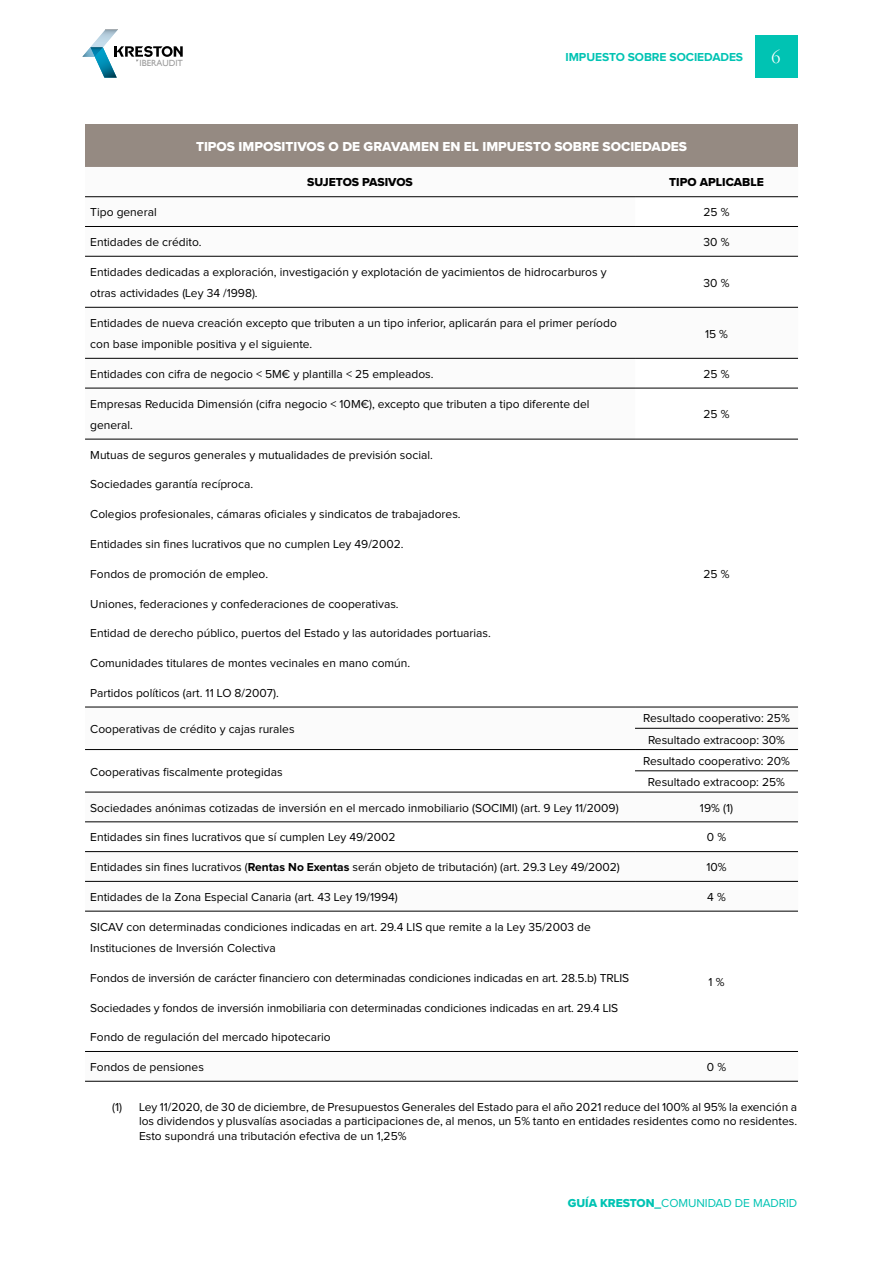
<style>
.page{position:relative;width:893px;height:1263px;background:#fff}
.page>*{position:absolute;margin:0;border:0;box-sizing:border-box;transform-origin:0 0}
.t1{font:300 18px "ITC Garamond Std";color:#fff}
.t2{font:13.5px "Proxima Nova Extrabld";color:#fff}
.t3{font:12px/21px "Proxima Nova";color:#000}
.t4{font:12px "Proxima Nova";letter-spacing:-.005em;color:#00c3b3}
.t5{font:12px "Proxima Nova Extrabld";color:#000}
.t6{font:700 12px "Proxima Nova";letter-spacing:-.005em;color:#00c3b3}
.t7{font:9px "Gill Sans";color:#9c9c9c}
.s1{font-weight:700}
.s2{font-family:"Proxima Nova Extrabld"}
</style>
<div class="page">
<svg style="left:82px;top:30px;width:101px;height:48px"></svg>
<div style="left:755px;top:35px;width:42px;height:43px;background:#00c3b3"></div>
<div style="left:85px;top:124px;width:713px;height:43px;background:#958a82"></div>
<svg style="left:85px;top:197px;width:713px;height:714px"></svg>
<hr style="left:85px;top:196px;width:550px;height:1px;background:#000">
<hr style="left:635px;top:196px;width:163px;height:1px;background:#000">
<hr style="left:85px;top:226px;width:550px;height:1px;background:#000">
<hr style="left:635px;top:226px;width:163px;height:1px;background:#000">
<hr style="left:85px;top:256px;width:550px;height:1px;background:#000">
<hr style="left:635px;top:256px;width:163px;height:1px;background:#000">
<hr style="left:85px;top:307px;width:550px;height:1px;background:#000">
<hr style="left:635px;top:307px;width:163px;height:1px;background:#000">
<hr style="left:85px;top:358px;width:550px;height:1px;background:#000">
<hr style="left:635px;top:358px;width:163px;height:1px;background:#000">
<hr style="left:85px;top:388px;width:550px;height:1px;background:#000">
<hr style="left:635px;top:388px;width:163px;height:1px;background:#000">
<hr style="left:85px;top:439px;width:550px;height:1px;background:#000">
<hr style="left:635px;top:439px;width:163px;height:1px;background:#000">
<hr style="left:85px;top:707px;width:550px;height:1px;background:#000">
<hr style="left:635px;top:707px;width:163px;height:1px;background:#000">
<hr style="left:635px;top:728px;width:163px;height:1px;background:#000">
<hr style="left:85px;top:749px;width:550px;height:1px;background:#000">
<hr style="left:635px;top:749px;width:163px;height:1px;background:#000">
<hr style="left:635px;top:770px;width:163px;height:1px;background:#000">
<hr style="left:85px;top:792px;width:550px;height:1px;background:#000">
<hr style="left:635px;top:792px;width:163px;height:1px;background:#000">
<hr style="left:85px;top:821px;width:550px;height:1px;background:#000">
<hr style="left:635px;top:821px;width:163px;height:1px;background:#000">
<hr style="left:85px;top:851px;width:550px;height:1px;background:#000">
<hr style="left:635px;top:851px;width:163px;height:1px;background:#000">
<hr style="left:85px;top:881px;width:550px;height:1px;background:#000">
<hr style="left:635px;top:881px;width:163px;height:1px;background:#000">
<hr style="left:85px;top:911px;width:550px;height:1px;background:#000">
<hr style="left:635px;top:911px;width:163px;height:1px;background:#000">
<hr style="left:85px;top:1051px;width:550px;height:1px;background:#000">
<hr style="left:635px;top:1051px;width:163px;height:1px;background:#000">
<hr style="left:85px;top:1081px;width:550px;height:1px;background:#000">
<hr style="left:635px;top:1081px;width:163px;height:1px;background:#000">
<p class="t7" style="left:139px;top:57px;width:45px">IBERAUDIT</p>
<p class="t6" style="left:565px;top:52px;width:179px">IMPUESTO SOBRE SOCIEDADES</p>
<h1 class="t1" style="left:771px;top:48px;width:10px">6</h1>
<p class="t2" style="left:196px;top:136px;width:492px">TIPOS IMPOSITIVOS O DE GRAVAMEN EN EL IMPUESTO SOBRE SOCIEDADES</p>
<p class="t5" style="left:307px;top:174px;width:107px">SUJETOS PASIVOS</p>
<p class="t5" style="left:669px;top:174px;width:96px">TIPO APLICABLE</p>
<p class="t3" style="left:90px;top:202px;width:68px">Tipo general</p>
<p class="t3" style="left:703px;top:202px;width:28px">25 %</p>
<p class="t3" style="left:90px;top:232px;width:113px">Entidades de crédito.</p>
<p class="t3" style="left:703px;top:232px;width:27px">30 %</p>
<p class="t3" style="left:90px;top:262px;width:518px">Entidades dedicadas a exploración, investigación y explotación de yacimientos de hidrocarburos y otras actividades (Ley 34 /1998).</p>
<p class="t3" style="left:703px;top:272px;width:27px">30 %</p>
<p class="t3" style="left:90px;top:313px;width:528px">Entidades de nueva creación excepto que tributen a un tipo inferior, aplicarán para el primer período con base imponible positiva y el siguiente.</p>
<p class="t3" style="left:705px;top:324px;width:25px">15 %</p>
<p class="t3" style="left:90px;top:364px;width:345px">Entidades con cifra de negocio &lt; 5M€ y plantilla &lt; 25 empleados.</p>
<p class="t3" style="left:703px;top:364px;width:28px">25 %</p>
<p class="t3" style="left:90px;top:394px;width:501px">Empresas Reducida Dimensión (cifra negocio &lt; 10M€), excepto que tributen a tipo diferente del general.</p>
<p class="t3" style="left:703px;top:404px;width:28px">25 %</p>
<p class="t3" style="left:90px;top:445px;width:344px">Mutuas de seguros generales y mutualidades de previsión social.</p>
<p class="t3" style="left:90px;top:474px;width:164px">Sociedades garantía recíproca.</p>
<p class="t3" style="left:90px;top:504px;width:372px">Colegios profesionales, cámaras oficiales y sindicatos de trabajadores.</p>
<p class="t3" style="left:90px;top:534px;width:315px">Entidades sin fines lucrativos que no cumplen Ley 49/2002.</p>
<p class="t3" style="left:90px;top:564px;width:179px">Fondos de promoción de empleo.</p>
<p class="t3" style="left:90px;top:593px;width:310px">Uniones, federaciones y confederaciones de cooperativas.</p>
<p class="t3" style="left:90px;top:623px;width:402px">Entidad de derecho público, puertos del Estado y las autoridades portuarias.</p>
<p class="t3" style="left:90px;top:653px;width:321px">Comunidades titulares de montes vecinales en mano común.</p>
<p class="t3" style="left:90px;top:683px;width:190px">Partidos políticos (art. 11 LO 8/2007).</p>
<p class="t3" style="left:90px;top:719px;width:206px">Cooperativas de crédito y cajas rurales</p>
<p class="t3" style="left:643px;top:708px;width:148px;text-align:center">Resultado cooperativo: 25%<br>Resultado extracoop: 30%</p>
<p class="t3" style="left:90px;top:761px;width:194px">Cooperativas fiscalmente protegidas</p>
<p class="t3" style="left:643px;top:751px;width:148px;text-align:center">Resultado cooperativo: 20%<br>Resultado extracoop: 25%</p>
<p class="t3" style="left:90px;top:798px;width:530px">Sociedades anónimas cotizadas de inversión en el mercado inmobiliario (SOCIMI) (art. 9 Ley 11/2009)</p>
<p class="t3" style="left:700px;top:798px;width:35px">19% (1)</p>
<p class="t3" style="left:90px;top:827px;width:307px">Entidades sin fines lucrativos que sí cumplen Ley 49/2002</p>
<p class="t3" style="left:707px;top:827px;width:21px">0 %</p>
<p class="t3" style="left:90px;top:857px;width:531px">Entidades sin fines lucrativos (<span class="s1">Rentas No Exentas</span> serán objeto de tributación) (art. 29.3 Ley 49/2002)</p>
<p class="t3" style="left:706px;top:857px;width:22px">10%</p>
<p class="t3" style="left:90px;top:887px;width:309px">Entidades de la Zona Especial Canaria (art. 43 Ley 19/1994)</p>
<p class="t3" style="left:707px;top:887px;width:20px">4 %</p>
<p class="t3" style="left:90px;top:917px;width:502px">SICAV con determinadas condiciones indicadas en art. 29.4 LIS que remite a la Ley 35/2003 de<br>Instituciones de Inversión Colectiva</p>
<p class="t3" style="left:90px;top:968px;width:540px">Fondos de inversión de carácter financiero con determinadas condiciones indicadas en art. 28.5.b) TRLIS</p>
<p class="t3" style="left:708px;top:972px;width:17px">1 %</p>
<p class="t3" style="left:90px;top:997px;width:529px">Sociedades y fondos de inversión inmobiliaria con determinadas condiciones indicadas en art. 29.4 LIS</p>
<p class="t3" style="left:90px;top:1027px;width:242px">Fondo de regulación del mercado hipotecario</p>
<p class="t3" style="left:90px;top:1057px;width:115px">Fondos de pensiones</p>
<p class="t3" style="left:707px;top:1057px;width:21px">0 %</p>
<p class="t3" style="left:139px;top:1100px;width:660px;line-height:14.4px;text-align:justify;text-indent:-27px">(1) Ley 11/2020, de 30 de diciembre, de Presupuestos Generales del Estado para el año 2021 reduce del 100% al 95% la exención a los dividendos y plusvalías asociadas a participaciones de, al menos, un 5% tanto en entidades residentes como no residentes.<br>Esto supondrá una tributación efectiva de un 1,25%</p>
<p class="t3" style="left:703px;top:564px;width:28px">25 %</p>
<p class="t4" style="left:568px;top:1197px;width:231px"><span class="s2">GUÍA KRESTON_</span>COMUNIDAD DE MADRID</p>
</div>
